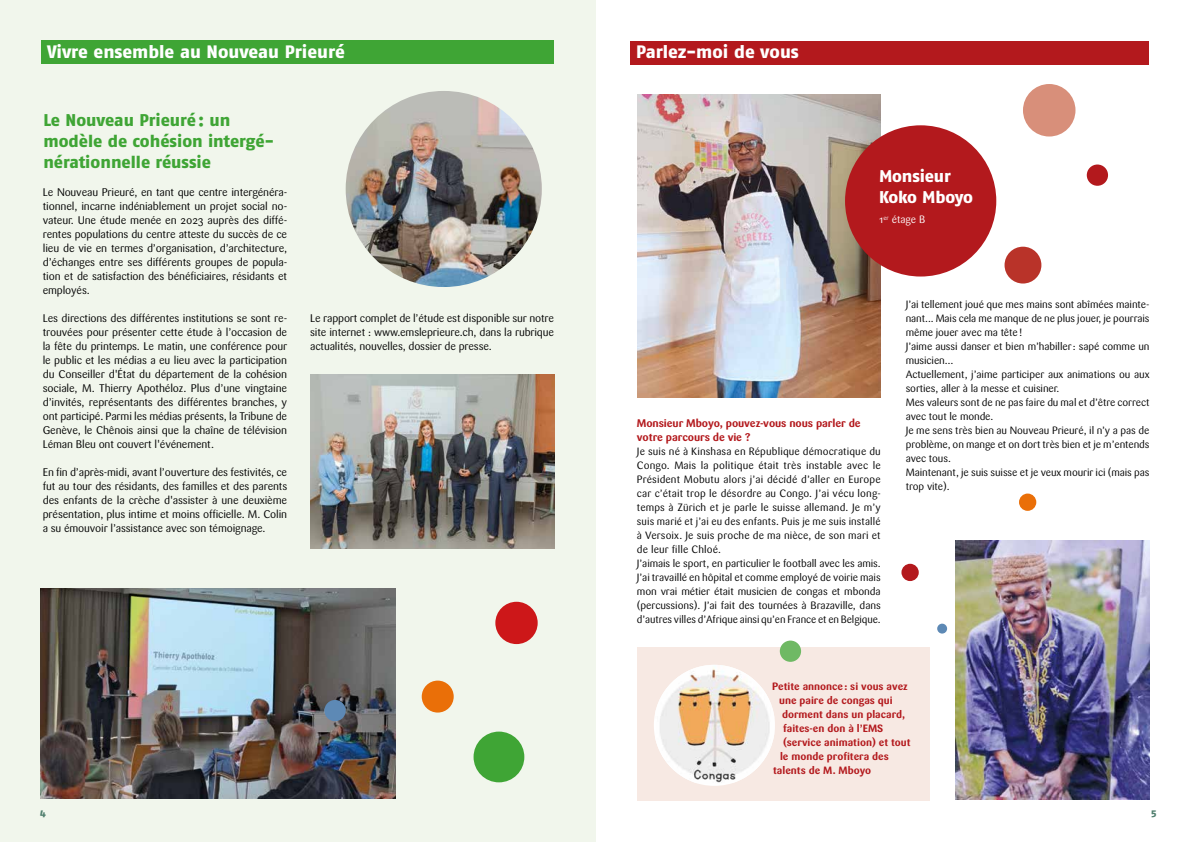
<style>
.page{position:relative;width:1191px;height:842px;background:#fff}
.page>*{position:absolute;margin:0;border:0;box-sizing:border-box;transform-origin:0 0}
.t1{font:18px "Fago No Exb";color:#fff}
.t2{font:17px/21px "Fago No Exb";color:#3fa535}
.t3{font:17px/21px "Fago No Exb";letter-spacing:-.01em;color:#fff}
.t4{font:11px/14px "Sari";letter-spacing:-.015em;color:#000;text-align:justify}
.t5{font:700 11px/14px "Sari";letter-spacing:-.01em;color:#b3191d}
.t6{font:10.5px/14px "Sari";letter-spacing:.01em;color:#000}
.t7{font:10.5px/14px "Sari";letter-spacing:-.01em;color:#000}
.t8{font:700 10.5px "Sari";color:#b3191d}
.t9{font:10.5px "Sari";color:#fff}
.t10{font:10px "Fago No Exb";color:#51806f}
</style>
<div class="page">
<div style="left:0;top:0;width:595px;height:842px;background:#f1f6ec"></div>
<img style="left:310px;top:375px;width:244px;height:174px">
<img style="left:40px;top:588px;width:355px;height:210px">
<img style="left:346px;top:91px;width:196px;height:196px;border-radius:98px">
<div style="left:41px;top:40px;width:513px;height:24px;background:#3fa535"></div>
<div style="left:473px;top:732px;width:51px;height:50px;background:#3fa535;border-radius:50%"></div>
<div style="left:495px;top:602px;width:42px;height:42px;background:#cd1719;border-radius:50%"></div>
<div style="left:422px;top:681px;width:32px;height:31px;background:#ea6f08;border-radius:50%"></div>
<div style="left:324px;top:700px;width:22px;height:21px;background:#5d89b5;border-radius:50%"></div>
<div style="left:1023px;top:84px;width:52px;height:53px;background:#d88f7a;border-radius:50%"></div>
<div style="left:630px;top:41px;width:518px;height:24px;background:#b3191d"></div>
<img style="left:637px;top:94px;width:243px;height:303px">
<div style="left:845px;top:125px;width:151px;height:152px;background:#b3191d;border-radius:50%"></div>
<div style="left:1004px;top:247px;width:37px;height:37px;background:#b93329;border-radius:50%"></div>
<div style="left:1086px;top:165px;width:22px;height:21px;background:#b3191d;border-radius:50%"></div>
<img style="left:955px;top:540px;width:194px;height:259px">
<div style="left:637px;top:648px;width:292px;height:153px;background:#f7e9e3"></div>
<div style="left:901px;top:564px;width:18px;height:17px;background:#b3191d;border-radius:50%"></div>
<div style="left:779px;top:640px;width:22px;height:22px;background:#6fb964;border-radius:50%"></div>
<div style="left:937px;top:624px;width:10px;height:10px;background:#5d89b5;border-radius:50%"></div>
<div style="left:1019px;top:493px;width:17px;height:18px;background:#ea6f08;border-radius:50%"></div>
<img style="left:655px;top:665px;width:119px;height:118px">
<h1 class="t1" style="left:47px;top:41px;width:299px">Vivre ensemble au Nouveau Prieuré</h1>
<h2 class="t2" style="left:43px;top:109px;width:232px">Le Nouveau Prieuré: un modèle de cohésion intergé&shy;nérationnelle réussie</h2>
<p class="t4" style="left:43px;top:185px;width:246px">Le Nouveau Prieuré, en tant que centre intergénéra&shy;tionnel, incarne indéniablement un projet social no&shy;vateur. Une étude menée en 2023 auprès des diffé&shy;rentes populations du centre atteste du succès de ce lieu de vie en termes d’organisation, d’architecture, d’échanges entre ses différents groupes de popula&shy;tion et de satisfaction des bénéficiaires, résidants et employés.</p>
<p class="t4" style="left:43px;top:311px;width:246px">Les directions des différentes institutions se sont re&shy;trouvées pour présenter cette étude à l’occasion de la fête du printemps. Le matin, une conférence pour le public et les médias a eu lieu avec la participation du Conseiller d'État du département de la cohésion sociale, M. Thierry Apothéloz. Plus d’une vingtaine d’invités, représentants des différentes branches, y ont participé. Parmi les médias présents, la Tribune de Genève, le Chênois ainsi que la chaîne de télévision Léman Bleu ont couvert l'événement.</p>
<p class="t4" style="left:43px;top:465px;width:246px">En fin d’après-midi, avant l’ouverture des festivités, ce fut au tour des résidants, des familles et des parents des enfants de la crèche d'assister à une deuxième présentation, plus intime et moins officielle. M. Colin a su émouvoir l’assistance avec son témoignage.</p>
<p class="t4" style="left:310px;top:311px;width:245px">Le rapport complet de l’étude est disponible sur notre site internet : www.emsleprieure.ch, dans la rubrique actualités, nouvelles, dossier de presse.</p>
<h1 class="t1" style="left:636px;top:41px;width:164px">Parlez-moi de vous</h1>
<h2 class="t3" style="left:879px;top:165px;width:95px">Monsieur<br>Koko Mboyo</h2>
<p class="t9" style="left:879px;top:213px;width:48px">1<sup>er</sup> étage B</p>
<p class="t5" style="left:637px;top:416px;width:225px">Monsieur Mboyo, pouvez-vous nous parler de votre parcours de vie ?</p>
<p class="t6" style="left:637px;top:444px;width:245px">Je suis né à Kinshasa en République démocratique du Congo. Mais la politique était très instable avec le Président Mobutu alors j’ai décidé d’aller en Europe car c’était trop le désordre au Congo. J’ai vécu long&shy;temps à Zürich et je parle le suisse allemand. Je m’y suis marié et j’ai eu des enfants. Puis je me suis installé à Versoix. Je suis proche de ma nièce, de son mari et de leur fille Chloé.<br>J’aimais le sport, en particulier le football avec les amis.<br>J’ai travaillé en hôpital et comme employé de voirie mais mon vrai métier était musicien de congas et mbonda (percussions). J’ai fait des tournées à Brazaville, dans d’autres villes d’Afrique ainsi qu’en France et en Belgique.</p>
<p class="t7" style="left:905px;top:297px;width:245px">J’ai tellement joué que mes mains sont abîmées mainte&shy;nant... Mais cela me manque de ne plus jouer, je pourrais même jouer avec ma tête!<br>J’aime aussi danser et bien m’habiller: sapé comme un musicien…<br>Actuellement, j’aime participer aux animations ou aux sorties, aller à la messe et cuisiner.<br>Mes valeurs sont de ne pas faire du mal et d’être correct avec tout le monde.<br>Je me sens très bien au Nouveau Prieuré, il n’y a pas de problème, on mange et on dort très bien et je m’entends avec tous.<br>Maintenant, je suis suisse et je veux mourir ici (mais pas trop vite).</p>
<p class="t8" style="left:772px;top:680px;width:137px">Petite annonce: si vous avez</p>
<p class="t8" style="left:779px;top:694px;width:115px">une paire de congas qui</p>
<p class="t8" style="left:782px;top:708px;width:124px">dorment dans un placard,</p>
<p class="t8" style="left:783px;top:722px;width:102px">faites-en don à l’EMS</p>
<p class="t8" style="left:783px;top:736px;width:129px">(service animation) et tout</p>
<p class="t8" style="left:780px;top:750px;width:110px">le monde profitera des</p>
<p class="t8" style="left:773px;top:764px;width:100px">talents de M. Mboyo</p>
<p class="t10" style="left:40px;top:806px;width:7px">4</p>
<p class="t10" style="left:1151px;top:806px;width:7px">5</p>
</div>
